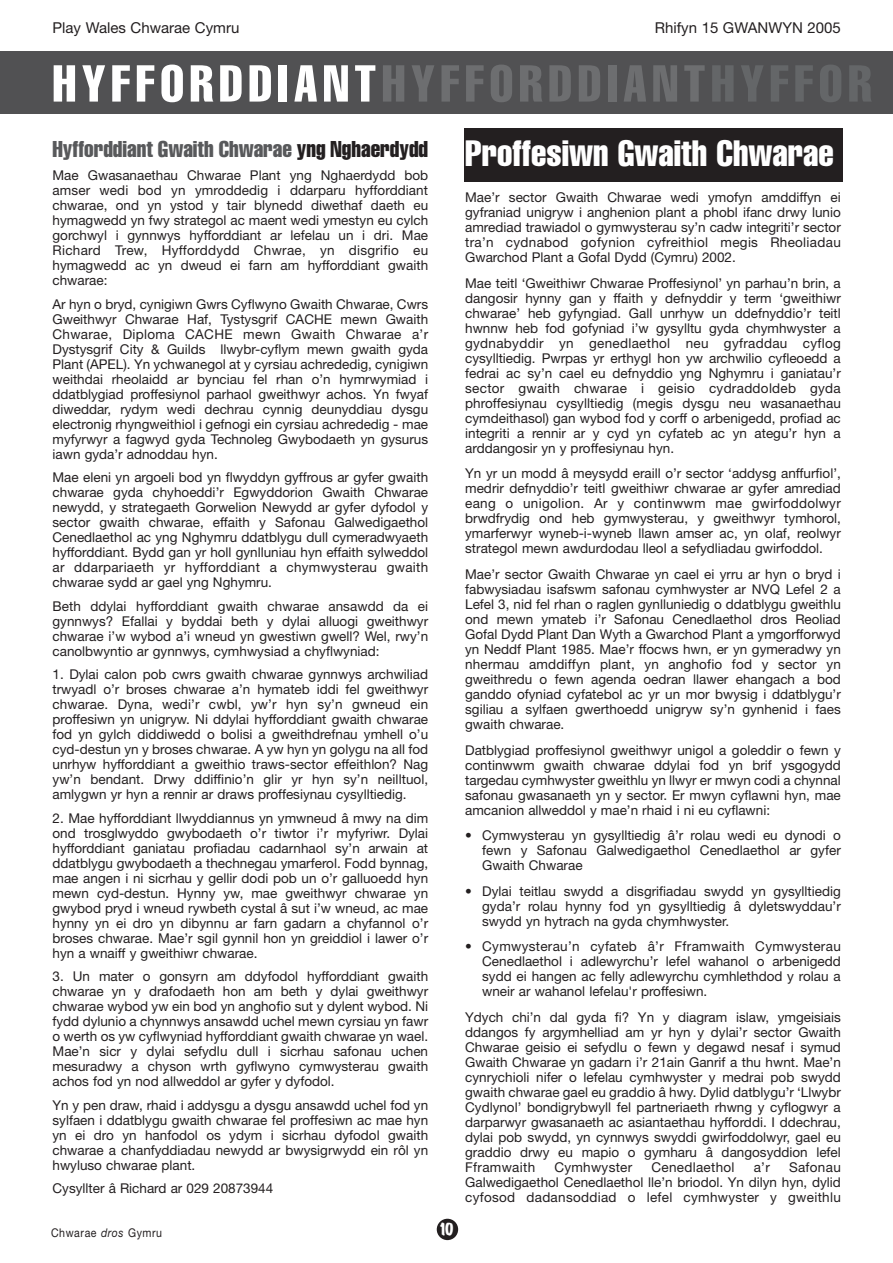
<style>
.page{position:relative;width:893px;height:1263px;background:#fff}
.page>*{position:absolute;margin:0;border:0;box-sizing:border-box;transform-origin:0 0}
.t1{font:extra-condensed 51px "Helvetica";letter-spacing:.11em;color:#fff}
.t2{font:extra-condensed 36px "Helvetica";color:#fff}
.t3{font:extra-condensed 22.5px "Helvetica";color:#58595b}
.t4{font:15px "Helvetica Neue";color:#231f20}
.t5{font:15px "Marker Felt Wide";color:#fff}
.t6{font:13.5px/15px "Helvetica Neue";color:#231f20;text-align:justify}
.t7{font:13.5px "Helvetica Neue";letter-spacing:.02em;color:#231f20}
.t8{font:12px "Helvetica Neue";letter-spacing:.055em;color:#231f20;scale:.88 1}
.s1{color:#6d6e70}
.s2{color:#646668}
.s3{color:#231f20}
.s4{font-style:italic}
</style>
<div class="page">
<div style="left:463px;top:128px;width:379px;height:54px;background:#231f20"></div>
<div style="left:437px;top:1219px;width:21px;height:21px;background:#231f20;border-radius:50%"></div>
<div style="left:0;top:51px;width:892px;height:62px;background:#515153"></div>
<p class="t4" style="left:53px;top:23px;width:188px">Play Wales Chwarae Cymru</p>
<p class="t4" style="left:654px;top:23px;width:187px">Rhifyn 15 GWANWYN 2005</p>
<h1 class="t1" style="left:53px;top:65px;width:820px">HYFFORDDIANT<span class="s1">HYFFORDDIANT</span><span class="s2">HYFFOR</span></h1>
<h3 class="t3" style="left:53px;top:141px;width:377px">Hyfforddiant Gwaith Chwarae <span class="s3">yng Nghaerdydd</span></h3>
<p class="t6" style="left:53px;top:169px;width:377px">Mae Gwasanaethau Chwarae Plant yng Nghaerdydd bob amser wedi bod yn ymroddedig i ddarparu hyfforddiant chwarae, ond yn ystod y tair blynedd diwethaf daeth eu hymagwedd yn fwy strategol ac maent wedi ymestyn eu cylch gorchwyl i gynnwys hyfforddiant ar lefelau un i dri. Mae Richard Trew, Hyfforddydd Chwrae, yn disgrifio eu hymagwedd ac yn dweud ei farn am hyfforddiant gwaith chwarae:</p>
<p class="t6" style="left:53px;top:298px;width:377px">Ar hyn o bryd, cynigiwn Gwrs Cyflwyno Gwaith Chwarae, Cwrs Gweithwyr Chwarae Haf, Tystysgrif CACHE mewn Gwaith Chwarae, Diploma CACHE mewn Gwaith Chwarae a’r Dystysgrif City &amp; Guilds llwybr-cyflym mewn gwaith gyda Plant (APEL). Yn ychwanegol at y cyrsiau achrededig, cynigiwn weithdai rheolaidd ar bynciau fel rhan o’n hymrwymiad i ddatblygiad proffesiynol parhaol gweithwyr achos. Yn fwyaf diweddar, rydym wedi dechrau cynnig deunyddiau dysgu electronig rhyngweithiol i gefnogi ein cyrsiau achrededig - mae myfyrwyr a fagwyd gyda Technoleg Gwybodaeth yn gysurus iawn gyda’r adnoddau hyn.</p>
<p class="t6" style="left:53px;top:471px;width:377px">Mae eleni yn argoeli bod yn flwyddyn gyffrous ar gyfer gwaith chwarae gyda chyhoeddi’r Egwyddorion Gwaith Chwarae newydd, y strategaeth Gorwelion Newydd ar gyfer dyfodol y sector gwaith chwarae, effaith y Safonau Galwedigaethol Cenedlaethol ac yng Nghymru ddatblygu dull cymeradwyaeth hyfforddiant. Bydd gan yr holl gynlluniau hyn effaith sylweddol ar ddarpariaeth yr hyfforddiant a chymwysterau gwaith chwarae sydd ar gael yng Nghymru.</p>
<p class="t6" style="left:53px;top:600px;width:377px">Beth ddylai hyfforddiant gwaith chwarae ansawdd da ei gynnwys? Efallai y byddai beth y dylai alluogi gweithwyr chwarae i’w wybod a’i wneud yn gwestiwn gwell? Wel, rwy’n canolbwyntio ar gynnwys, cymhwysiad a chyflwyniad:</p>
<p class="t6" style="left:53px;top:668px;width:377px">1. Dylai calon pob cwrs gwaith chwarae gynnwys archwiliad trwyadl o’r broses chwarae a’n hymateb iddi fel gweithwyr chwarae. Dyna, wedi’r cwbl, yw’r hyn sy’n gwneud ein proffesiwn yn unigryw. Ni ddylai hyfforddiant gwaith chwarae fod yn gylch diddiwedd o bolisi a gweithdrefnau ymhell o’u cyd-destun yn y broses chwarae. A yw hyn yn golygu na all fod unrhyw hyfforddiant a gweithio traws-sector effeithlon? Nag yw’n bendant. Drwy ddiffinio’n glir yr hyn sy’n neilltuol, amlygwn yr hyn a rennir ar draws proffesiynau cysylltiedig.</p>
<p class="t6" style="left:53px;top:812px;width:377px">2. Mae hyfforddiant llwyddiannus yn ymwneud â mwy na dim ond trosglwyddo gwybodaeth o’r tiwtor i’r myfyriwr. Dylai hyfforddiant ganiatau profiadau cadarnhaol sy’n arwain at ddatblygu gwybodaeth a thechnegau ymarferol. Fodd bynnag, mae angen i ni sicrhau y gellir dodi pob un o’r galluoedd hyn mewn cyd-destun. Hynny yw, mae gweithwyr chwarae yn gwybod pryd i wneud rywbeth cystal â sut i’w wneud, ac mae hynny yn ei dro yn dibynnu ar farn gadarn a chyfannol o’r broses chwarae. Mae’r sgil gynnil hon yn greiddiol i lawer o’r hyn a wnaiff y gweithiwr chwarae.</p>
<p class="t6" style="left:53px;top:970px;width:377px">3. Un mater o gonsyrn am ddyfodol hyfforddiant gwaith chwarae yn y drafodaeth hon am beth y dylai gweithwyr chwarae wybod yw ein bod yn anghofio sut y dylent wybod. Ni fydd dylunio a chynnwys ansawdd uchel mewn cyrsiau yn fawr o werth os yw cyflwyniad hyfforddiant gwaith chwarae yn wael.<br>Mae’n sicr y dylai sefydlu dull i sicrhau safonau uchen mesuradwy a chyson wrth gyflwyno cymwysterau gwaith achos fod yn nod allweddol ar gyfer y dyfodol.</p>
<p class="t6" style="left:53px;top:1099px;width:377px">Yn y pen draw, rhaid i addysgu a dysgu ansawdd uchel fod yn sylfaen i ddatblygu gwaith chwarae fel proffesiwn ac mae hyn yn ei dro yn hanfodol os ydym i sicrhau dyfodol gwaith chwarae a chanfyddiadau newydd ar bwysigrwydd ein rôl yn hwyluso chwarae plant.</p>
<p class="t6" style="left:53px;top:1182px;width:222px">Cysyllter â Richard ar 029 20873944</p>
<p class="t8" style="left:51px;top:1229px;width:128px">Chwarae <span class="s4">dros</span> Gymru</p>
<p class="t5" style="left:440px;top:1223px;width:15px">10</p>
<h2 class="t2" style="left:465px;top:140px;width:370px">Proffesiwn Gwaith Chwarae</h2>
<p class="t6" style="left:465px;top:191px;width:377px">Mae’r sector Gwaith Chwarae wedi ymofyn amddiffyn ei gyfraniad unigryw i anghenion plant a phobl ifanc drwy lunio amrediad trawiadol o gymwysterau sy’n cadw integriti’r sector tra’n cydnabod gofynion cyfreithiol megis Rheoliadau Gwarchod Plant a Gofal Dydd (Cymru) 2002.</p>
<p class="t6" style="left:465px;top:277px;width:377px">Mae teitl ‘Gweithiwr Chwarae Proffesiynol’ yn parhau’n brin, a dangosir hynny gan y ffaith y defnyddir y term ‘gweithiwr chwarae’ heb gyfyngiad. Gall unrhyw un ddefnyddio’r teitl hwnnw heb fod gofyniad i’w gysylltu gyda chymhwyster a gydnabyddir yn genedlaethol neu gyfraddau cyflog cysylltiedig. Pwrpas yr erthygl hon yw archwilio cyfleoedd a fedrai ac sy’n cael eu defnyddio yng Nghymru i ganiatau’r sector gwaith chwarae i geisio cydraddoldeb gyda phroffesiynau cysylltiedig (megis dysgu neu wasanaethau cymdeithasol) gan wybod fod y corff o arbenigedd, profiad ac integriti a rennir ar y cyd yn cyfateb ac yn ategu’r hyn a arddangosir yn y proffesiynau hyn.</p>
<p class="t6" style="left:465px;top:467px;width:377px">Yn yr un modd â meysydd eraill o’r sector ‘addysg anffurfiol’, medrir defnyddio’r teitl gweithiwr chwarae ar gyfer amrediad eang o unigolion. Ar y continwwm mae gwirfoddolwyr brwdfrydig ond heb gymwysterau, y gweithwyr tymhorol, ymarferwyr wyneb-i-wyneb llawn amser ac, yn olaf, reolwyr strategol mewn awdurdodau lleol a sefydliadau gwirfoddol.</p>
<p class="t6" style="left:465px;top:568px;width:377px">Mae’r sector Gwaith Chwarae yn cael ei yrru ar hyn o bryd i fabwysiadau isafswm safonau cymhwyster ar NVQ Lefel 2 a Lefel 3, nid fel rhan o raglen gynlluniedig o ddatblygu gweithlu ond mewn ymateb i’r Safonau Cenedlaethol dros Reoliad Gofal Dydd Plant Dan Wyth a Gwarchod Plant a ymgorfforwyd yn Neddf Plant 1985. Mae’r ffocws hwn, er yn gymeradwy yn nhermau amddiffyn plant, yn anghofio fod y sector yn gweithredu o fewn agenda oedran llawer ehangach a bod ganddo ofyniad cyfatebol ac yr un mor bwysig i ddatblygu’r sgiliau a sylfaen gwerthoedd unigryw sy’n gynhenid i faes gwaith chwarae.</p>
<p class="t6" style="left:465px;top:744px;width:377px">Datblygiad proffesiynol gweithwyr unigol a goleddir o fewn y continwwm gwaith chwarae ddylai fod yn brif ysgogydd targedau cymhwyster gweithlu yn llwyr er mwyn codi a chynnal safonau gwasanaeth yn y sector. Er mwyn cyflawni hyn, mae amcanion allweddol y mae’n rhaid i ni eu cyflawni:</p>
<p class="t6" style="left:482px;top:829px;width:360px;text-indent:-17px">• Cymwysterau yn gysylltiedig â’r rolau wedi eu dynodi o fewn y Safonau Galwedigaethol Cenedlaethol ar gyfer Gwaith Chwarae</p>
<p class="t6" style="left:482px;top:885px;width:360px;text-indent:-17px">• Dylai teitlau swydd a disgrifiadau swydd yn gysylltiedig gyda’r rolau hynny fod yn gysylltiedig â dyletswyddau’r swydd yn hytrach na gyda chymhwyster.</p>
<p class="t6" style="left:482px;top:940px;width:360px;text-indent:-17px">• Cymwysterau’n cyfateb â’r Fframwaith Cymwysterau Cenedlaethol i adlewyrchu’r lefel wahanol o arbenigedd sydd ei hangen ac felly adlewyrchu cymhlethdod y rolau a wneir ar wahanol lefelau'r proffesiwn.</p>
<p class="t6" style="left:465px;top:1011px;width:377px">Ydych chi’n dal gyda fi? Yn y diagram islaw, ymgeisiais ddangos fy argymhelliad am yr hyn y dylai’r sector Gwaith Chwarae geisio ei sefydlu o fewn y degawd nesaf i symud Gwaith Chwarae yn gadarn i’r 21ain Ganrif a thu hwnt. Mae’n cynrychioli nifer o lefelau cymhwyster y medrai pob swydd gwaith chwarae gael eu graddio â hwy. Dylid datblygu’r ‘Llwybr Cydlynol’ bondigrybwyll fel partneriaeth rhwng y cyflogwyr a darparwyr gwasanaeth ac asiantaethau hyfforddi. I ddechrau, dylai pob swydd, yn cynnwys swyddi gwirfoddolwyr, gael eu graddio drwy eu mapio o gymharu â dangosyddion lefel Fframwaith</p>
<p class="t6" style="left:465px;top:1161px;width:377px;text-indent:324px">Safonau Galwedigaethol Cenedlaethol lle’n briodol. Yn dilyn hyn, dylid cyfosod dadansoddiad o lefel cymhwyster y gweithlu</p>
<p class="t7" style="left:554px;top:1162px;width:79px">Cymhwyster</p>
<p class="t7" style="left:651px;top:1162px;width:85px">Cenedlaethol</p>
<p class="t6" style="left:753px;top:1161px;width:18px">a’r</p>
</div>
